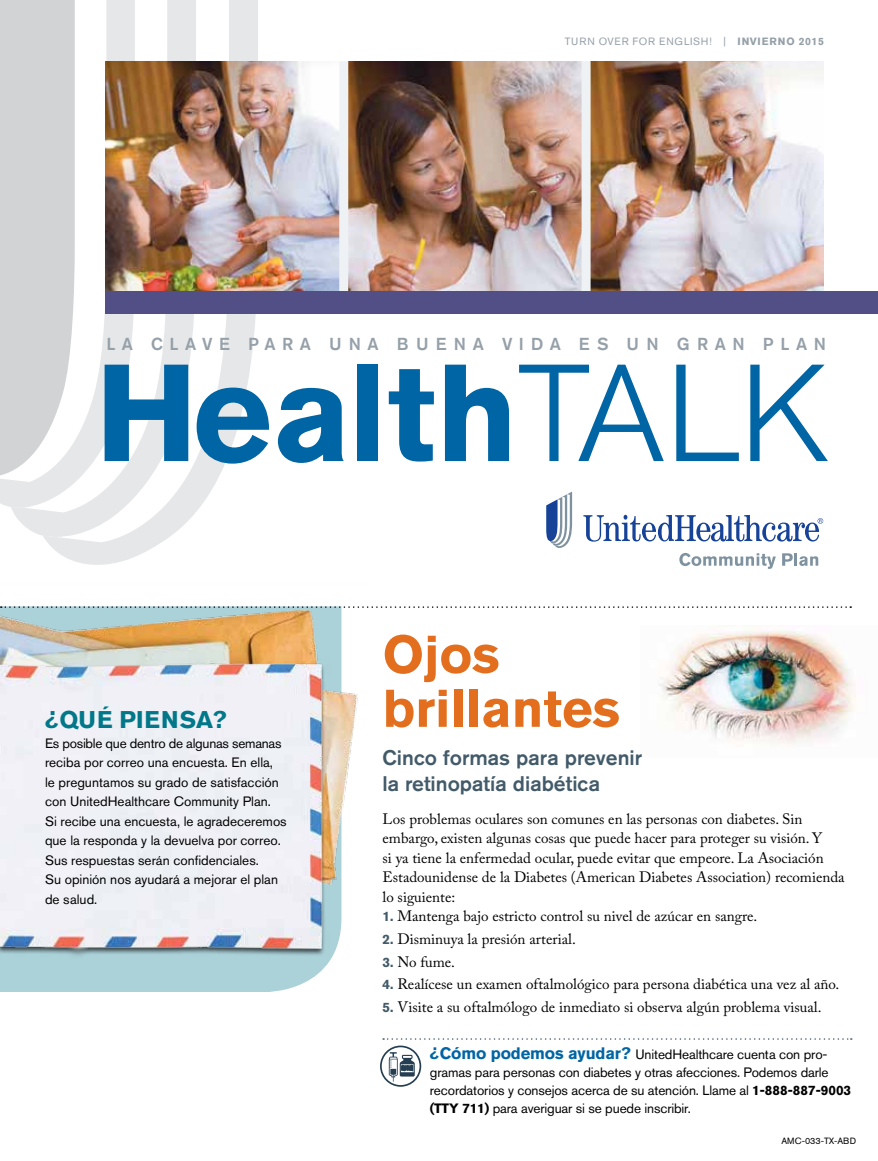
<style>
.page{position:relative;width:878px;height:1161px;background:#fff}
.page>*{position:absolute;margin:0;border:0;box-sizing:border-box;transform-origin:0 0}
.t1{font:700 136.5px "Akzidenz Grotesk BE";color:#0065a4}
.t2{font:700 52.5px/54px "Akzidenz Grotesk BE";color:#e36f1e}
.t3{font:700 24px "Akzidenz Grotesk BE";letter-spacing:.04em;color:#00788a}
.t4{font:500 21px/25.2px "Akzidenz Grotesk BE";color:#425a69}
.t5{font:500 17.25px "Akzidenz Grotesk BE";letter-spacing:.38em;color:#95a0a9}
.t6{font:15px/19.5px "Adobe Caslon Pro";color:#000}
.t7{font:13.5px/19.5px "Akzidenz Grotesk BE";color:#000}
.t8{font:10.5px "Akzidenz Grotesk BE";letter-spacing:.07em;color:#95a0a9}
.t9{font:9px "Akzidenz Grotesk BE";color:#000}
.s1{font-weight:700}
.s2{font-weight:300}
.s3{font-family:"Akzidenz Grotesk BE";font-weight:700;font-size:13.5px;color:#425a69}
.s4{font-weight:700;font-size:16.5px;color:#0065a4}
</style>
<div class="page">
<div style="left:0;top:0;width:11px;height:507px;background:#d1d3d4"></div>
<svg style="left:11px;top:0;width:32px;height:536px;background:#d5d7d8"></svg>
<svg style="left:43px;top:0;width:215px;height:565px"></svg>
<svg style="left:583px;top:515px;width:240px;height:27px"></svg>
<svg style="left:546px;top:492px;width:26px;height:56px"></svg>
<svg style="left:679px;top:553px;width:96px;height:16px"></svg>
<svg style="left:782px;top:553px;width:36px;height:13px"></svg>
<img style="left:106px;top:61px;width:233px;height:230px">
<img style="left:348px;top:61px;width:233px;height:230px">
<img style="left:590px;top:61px;width:234px;height:230px">
<div style="left:339px;top:61px;width:9px;height:242px;background:#eff2f4"></div>
<div style="left:581px;top:61px;width:9px;height:242px;background:#eff2f4"></div>
<div style="left:106px;top:291px;width:772px;height:23px;background:#524e86"></div>
<svg style="left:0;top:923px;width:341px;height:69px;background:#b1d4dc"></svg>
<svg style="left:367px;top:606px;width:484px;height:2px"></svg>
<img style="left:0;top:606px;width:364px;height:317px">
<img style="left:0;top:654px;width:332px;height:301px">
<img style="left:659px;top:628px;width:197px;height:117px">
<svg style="left:383px;top:1038px;width:468px;height:2px"></svg>
<svg style="left:380px;top:1046px;width:41px;height:41px"></svg>
<p class="t8" style="left:565px;top:35px;width:260px">TURN OVER FOR ENGLISH! | <span class="s1">INVIERNO 2015</span></p>
<p class="t5" style="left:106px;top:333px;width:721px">LA CLAVE PARA UNA BUENA VIDA ES UN GRAN PLAN</p>
<h1 class="t1" style="left:95px;top:334px;width:736px">Health<span class="s2">TALK</span></h1>
<h3 class="t3" style="left:45px;top:706px;width:183px">¿QUÉ PIENSA?</h3>
<p class="t7" style="left:45px;top:733px;width:243px">Es posible que dentro de algunas semanas reciba por correo una encuesta. En ella,<br>le preguntamos su grado de satisfacción con UnitedHealthcare Community Plan.<br>Si recibe una encuesta, le agradeceremos que la responda y la devuelva por correo.<br>Sus respuestas serán confidenciales.<br>Su opinión nos ayudará a mejorar el plan de salud.</p>
<h2 class="t2" style="left:382px;top:628px;width:239px">Ojos brillantes</h2>
<h3 class="t4" style="left:382px;top:745px;width:261px">Cinco formas para prevenir la retinopatía diabética</h3>
<p class="t6" style="left:382px;top:809px;width:463px">Los problemas oculares son comunes en las personas con diabetes. Sin embargo, existen algunas cosas que puede hacer para proteger su visión. Y<br>si ya tiene la enfermedad ocular, puede evitar que empeore. La Asociación Estadounidense de la Diabetes (American Diabetes Association) recomienda lo siguiente:</p>
<p class="t6" style="left:382px;top:906px;width:376px"><span class="s3">1.</span> Mantenga bajo estricto control su nivel de azúcar en sangre.</p>
<p class="t6" style="left:382px;top:929px;width:195px"><span class="s3">2.</span> Disminuya la presión arterial.</p>
<p class="t6" style="left:382px;top:952px;width:74px"><span class="s3">3.</span> No fume.</p>
<p class="t6" style="left:382px;top:974px;width:458px"><span class="s3">4.</span> Realícese un examen oftalmológico para persona diabética una vez al año.</p>
<p class="t6" style="left:382px;top:997px;width:440px"><span class="s3">5.</span> Visite a su oftalmólogo de inmediato si observa algún problema visual.</p>
<p class="t7" style="left:429px;top:1046px;width:423px;line-height:18px"><span class="s4">¿Cómo podemos ayudar?</span> UnitedHealthcare cuenta con pro&shy;gramas para personas con diabetes y otras afecciones. Podemos darle recordatorios y consejos acerca de su atención. Llame al <span class="s1">1-888-887-9003 (TTY 711)</span> para averiguar si se puede inscribir.</p>
<p class="t9" style="left:781px;top:1136px;width:76px">AMC-033-TX-ABD</p>
</div>
